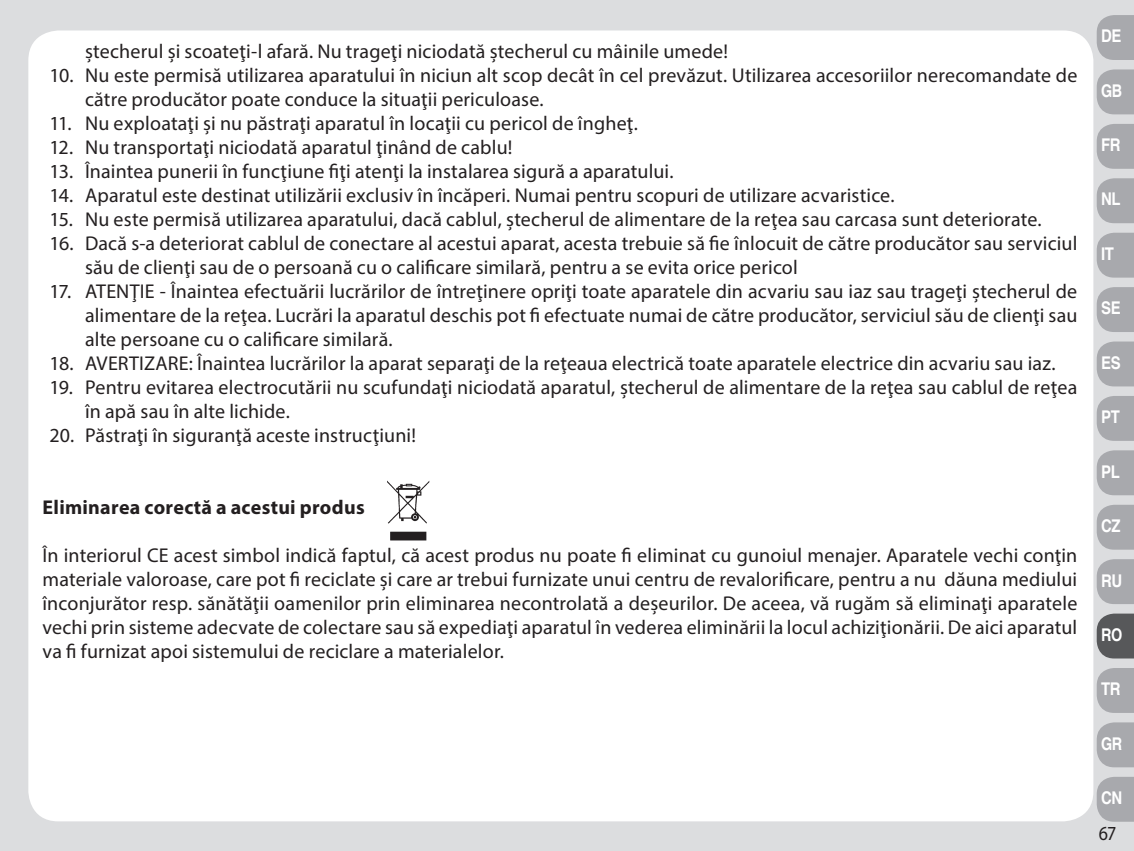
<style>
.page{position:relative;width:1134px;height:851px;background:#fff}
.page>*{position:absolute;margin:0;border:0;box-sizing:border-box;transform-origin:0 0}
.t1{font:20px/24px "Myriad Pro";letter-spacing:.005em;color:#231f20}
.t2{font:700 20px "Myriad Pro";letter-spacing:.015em;color:#231f20}
.t3{font:20px "Myriad Pro";letter-spacing:.005em;color:#231f20;scale:.9 1}
.t4{font:700 17.5px "Helvetica";letter-spacing:-.025em;color:#fff;scale:.85 1}
.t5{font:700 17.5px "Helvetica";letter-spacing:-.025em;color:#fff;scale:.82 1}
</style>
<div class="page">
<div style="left:0;top:0;width:1134px;height:850px;background:#dcdddf"></div>
<div style="left:28px;top:30px;width:1065px;height:791px;background:#fff;border-radius:30px"></div>
<img style="left:387px;top:480px;width:43px;height:61px">
<svg style="left:1097px;top:15px;width:37px;height:45px"></svg>
<svg style="left:1097px;top:69px;width:37px;height:45px"></svg>
<svg style="left:1097px;top:124px;width:37px;height:45px"></svg>
<svg style="left:1097px;top:178px;width:37px;height:45px"></svg>
<svg style="left:1097px;top:233px;width:37px;height:44px"></svg>
<svg style="left:1097px;top:287px;width:37px;height:45px"></svg>
<svg style="left:1097px;top:341px;width:37px;height:45px"></svg>
<svg style="left:1097px;top:396px;width:37px;height:45px"></svg>
<svg style="left:1097px;top:450px;width:37px;height:45px"></svg>
<svg style="left:1097px;top:504px;width:37px;height:45px"></svg>
<svg style="left:1097px;top:559px;width:37px;height:45px"></svg>
<svg style="left:1097px;top:613px;width:37px;height:45px"></svg>
<svg style="left:1097px;top:668px;width:37px;height:44px"></svg>
<svg style="left:1097px;top:722px;width:37px;height:45px"></svg>
<svg style="left:1097px;top:777px;width:37px;height:44px"></svg>
<p class="t1" style="left:85px;top:38px;width:645px">ştecherul şi scoateţi-l afară. Nu trageţi niciodată ştecherul cu mâinile umede!</p>
<p class="t1" style="left:85px;top:62px;width:994px;text-indent:-35px">10. Nu este permisă utilizarea aparatului în niciun alt scop decât în cel prevăzut. Utilizarea accesoriilor nerecomandate de către producător poate conduce la situaţii periculoase.</p>
<p class="t1" style="left:50px;top:110px;width:590px">11. Nu exploataţi şi nu păstraţi aparatul în locaţii cu pericol de îngheţ.</p>
<p class="t1" style="left:50px;top:134px;width:464px">12. Nu transportaţi niciodată aparatul ţinând de cablu!</p>
<p class="t1" style="left:50px;top:158px;width:625px">13. Înaintea punerii în funcţiune fiţi atenţi la instalarea sigură a aparatului.</p>
<p class="t1" style="left:50px;top:182px;width:846px">14. Aparatul este destinat utilizării exclusiv în încăperi. Numai pentru scopuri de utilizare acvaristice.</p>
<p class="t1" style="left:50px;top:206px;width:993px">15. Nu este permisă utilizarea aparatului, dacă cablul, ştecherul de alimentare de la reţea sau carcasa sunt deteriorate.</p>
<p class="t1" style="left:85px;top:230px;width:994px;text-indent:-35px">16. Dacă s-a deteriorat cablul de conectare al acestui aparat, acesta trebuie să fie înlocuit de către producător sau serviciul său de clienţi sau de o persoană cu o calificare similară, pentru a se evita orice pericol</p>
<p class="t1" style="left:85px;top:278px;width:994px;text-align:justify;text-indent:-35px">17. ATENŢIE - Înaintea efectuării lucrărilor de întreţinere opriţi toate aparatele din acvariu sau iaz sau trageţi ştecherul de alimentare de la reţea. Lucrări la aparatul deschis pot fi efectuate numai de către producător, serviciul său de clienţi sau alte persoane cu o calificare similară.</p>
<p class="t1" style="left:50px;top:350px;width:1007px">18. AVERTIZARE: Înaintea lucrărilor la aparat separaţi de la reţeaua electrică toate aparatele electrice din acvariu sau iaz.</p>
<p class="t1" style="left:85px;top:374px;width:994px;text-indent:-35px">19. Pentru evitarea electrocutării nu scufundaţi niciodată aparatul, ştecherul de alimentare de la reţea sau cablul de reţea în apă sau în alte lichide.</p>
<p class="t1" style="left:50px;top:422px;width:368px">20. Păstraţi în siguranţă aceste instrucţiuni!</p>
<p class="t2" style="left:43px;top:494px;width:324px">Eliminarea corectă a acestui produs</p>
<p class="t1" style="left:43px;top:542px;width:1036px;text-align:justify">În interiorul CE acest simbol indică faptul, că acest produs nu poate fi eliminat cu gunoiul menajer. Aparatele vechi conţin materiale valoroase, care pot fi reciclate şi care ar trebui furnizate unui centru de revalorificare, pentru a nu dăuna mediului înconjurător resp. sănătăţii oamenilor prin eliminarea necontrolată a deşeurilor. De aceea, vă rugăm să eliminaţi aparatele vechi prin sisteme adecvate de colectare sau să expediaţi aparatul în vederea eliminării la locul achiziţionării. De aici aparatul va fi furnizat apoi sistemului de reciclare a materialelor.</p>
<p class="t4" style="left:1101px;top:22px;width:25px">DE</p>
<p class="t5" style="left:1101px;top:76px;width:27px">GB</p>
<p class="t4" style="left:1101px;top:131px;width:24px">FR</p>
<p class="t4" style="left:1101px;top:185px;width:24px">NL</p>
<p class="t4" style="left:1101px;top:239px;width:17px">IT</p>
<p class="t4" style="left:1101px;top:294px;width:24px">SE</p>
<p class="t4" style="left:1101px;top:348px;width:24px">ES</p>
<p class="t4" style="left:1101px;top:403px;width:23px">PT</p>
<p class="t4" style="left:1101px;top:457px;width:23px">PL</p>
<p class="t4" style="left:1101px;top:511px;width:24px">CZ</p>
<p class="t4" style="left:1101px;top:566px;width:26px">RU</p>
<p class="t5" style="left:1101px;top:620px;width:27px">RO</p>
<p class="t4" style="left:1101px;top:675px;width:24px">TR</p>
<p class="t5" style="left:1101px;top:729px;width:27px">GR</p>
<p class="t4" style="left:1101px;top:783px;width:26px">CN</p>
<p class="t3" style="left:1099px;top:821px;width:21px">67</p>
</div>
